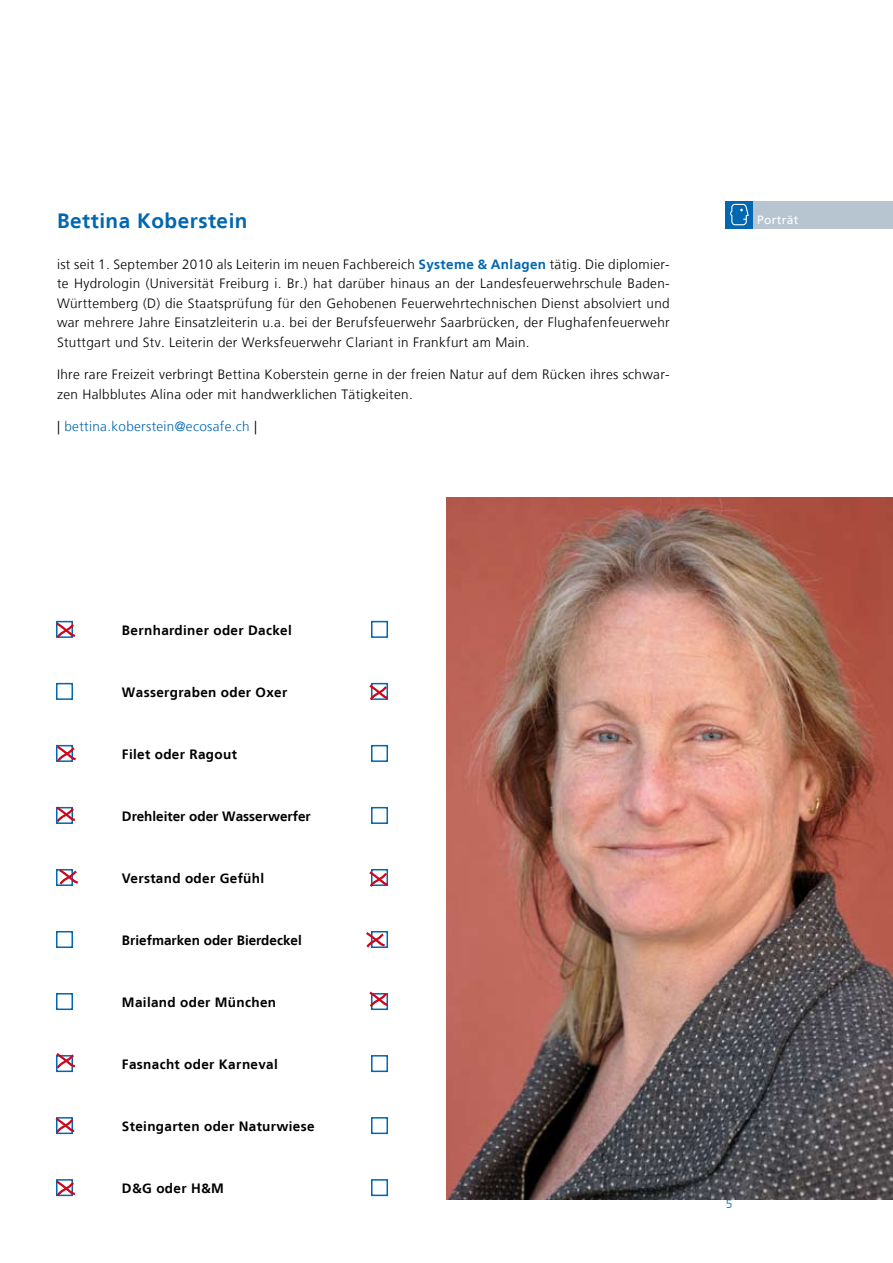
<style>
.page{position:relative;width:893px;height:1263px;background:#fff}
.page>*{position:absolute;margin:0;border:0;box-sizing:border-box;transform-origin:0 0}
.t1{font:700 20.7px "Frutiger LT";letter-spacing:.025em;color:#0067b0}
.t2{font:300 13.5px/19.5px "Frutiger LT";letter-spacing:.025em;color:#000;text-align:justify}
.t3{font:700 13.5px "Frutiger LT";letter-spacing:.025em;color:#000}
.t4{font:700 13.5px "Frutiger LT";color:#000}
.t5{font:300 13.5px "Frutiger LT";letter-spacing:.025em;color:#0067b0}
.t6{font:12px "Frutiger LT";letter-spacing:.025em;color:#fff}
.t7{font:300 12px "Frutiger LT";color:#0067b0}
.s1{font-weight:700;color:#0067b0}
.s2{color:#000}
</style>
<div class="page">
<div style="left:371px;top:621px;width:17px;height:17px;border:2px solid #0067b0"></div>
<div style="left:56px;top:683px;width:17px;height:17px;border:2px solid #0067b0"></div>
<div style="left:371px;top:745px;width:17px;height:17px;border:2px solid #0067b0"></div>
<div style="left:371px;top:807px;width:17px;height:17px;border:2px solid #0067b0"></div>
<div style="left:56px;top:869px;width:17px;height:17px;border:2px solid #0067b0"></div>
<div style="left:56px;top:931px;width:17px;height:17px;border:2px solid #0067b0"></div>
<div style="left:371px;top:931px;width:17px;height:17px;border:2px solid #0067b0"></div>
<div style="left:56px;top:993px;width:17px;height:17px;border:2px solid #0067b0"></div>
<div style="left:371px;top:993px;width:17px;height:17px;border:2px solid #0067b0"></div>
<div style="left:56px;top:1055px;width:17px;height:17px;border:2px solid #0067b0"></div>
<div style="left:371px;top:1055px;width:17px;height:17px;border:2px solid #0067b0"></div>
<div style="left:371px;top:1117px;width:17px;height:17px;border:2px solid #0067b0"></div>
<div style="left:371px;top:1179px;width:17px;height:17px;border:2px solid #0067b0"></div>
<div style="left:753px;top:201px;width:140px;height:27px;background:#b7c5d1"></div>
<img style="left:446px;top:497px;width:447px;height:702px">
<svg style="left:56px;top:806px;width:19px;height:18px"></svg>
<svg style="left:56px;top:1179px;width:19px;height:18px"></svg>
<svg style="left:56px;top:620px;width:19px;height:18px"></svg>
<svg style="left:369px;top:991px;width:19px;height:18px"></svg>
<svg style="left:57px;top:869px;width:21px;height:17px"></svg>
<svg style="left:56px;top:744px;width:20px;height:18px"></svg>
<svg style="left:55px;top:1117px;width:20px;height:18px"></svg>
<svg style="left:369px;top:682px;width:19px;height:18px"></svg>
<svg style="left:366px;top:931px;width:21px;height:17px"></svg>
<svg style="left:369px;top:869px;width:19px;height:18px"></svg>
<svg style="left:56px;top:1053px;width:19px;height:18px"></svg>
<div style="left:726px;top:201px;width:27px;height:27px;background:#0067b0"></div>
<svg style="left:730px;top:204px;width:19px;height:22px"></svg>
<h1 class="t1" style="left:57px;top:209px;width:192px">Bettina Koberstein</h1>
<p class="t6" style="left:757px;top:213px;width:43px">Porträt</p>
<p class="t2" style="left:57px;top:255px;width:614px">ist seit 1. September 2010 als Leiterin im neuen Fachbereich <span class="s1">Systeme &amp; Anlagen</span> tätig. Die diplomier&shy;te Hydrologin (Universität Freiburg i. Br.) hat darüber hinaus an der Landesfeuerwehrschule Baden-Württemberg (D) die Staatsprüfung für den Gehobenen Feuerwehrtechnischen Dienst absolviert und war mehrere Jahre Einsatzleiterin u.a. bei der Berufsfeuerwehr Saarbrücken, der Flughafenfeuerwehr Stuttgart und Stv. Leiterin der Werksfeuerwehr Clariant in Frankfurt am Main.</p>
<p class="t2" style="left:57px;top:365px;width:614px">Ihre rare Freizeit verbringt Bettina Koberstein gerne in der freien Natur auf dem Rücken ihres schwar&shy;zen Halbblutes Alina oder mit handwerklichen Tätigkeiten.</p>
<p class="t5" style="left:57px;top:419px;width:202px"><span class="s2">|</span> bettina.koberstein@ecosafe.ch <span class="s2">|</span></p>
<p class="t3" style="left:122px;top:622px;width:171px">Bernhardiner oder Dackel</p>
<p class="t3" style="left:122px;top:684px;width:167px">Wassergraben oder Oxer</p>
<p class="t3" style="left:122px;top:746px;width:116px">Filet oder Ragout</p>
<p class="t4" style="left:122px;top:808px;width:190px">Drehleiter oder Wasserwerfer</p>
<p class="t3" style="left:122px;top:870px;width:144px">Verstand oder Gefühl</p>
<p class="t4" style="left:122px;top:932px;width:181px">Briefmarken oder Bierdeckel</p>
<p class="t3" style="left:122px;top:994px;width:156px">Mailand oder München</p>
<p class="t3" style="left:122px;top:1056px;width:157px">Fasnacht oder Karneval</p>
<p class="t3" style="left:122px;top:1118px;width:194px">Steingarten oder Naturwiese</p>
<p class="t3" style="left:122px;top:1180px;width:103px">D&amp;G oder H&amp;M</p>
<p class="t7" style="left:726px;top:1197px;width:8px">5</p>
</div>
